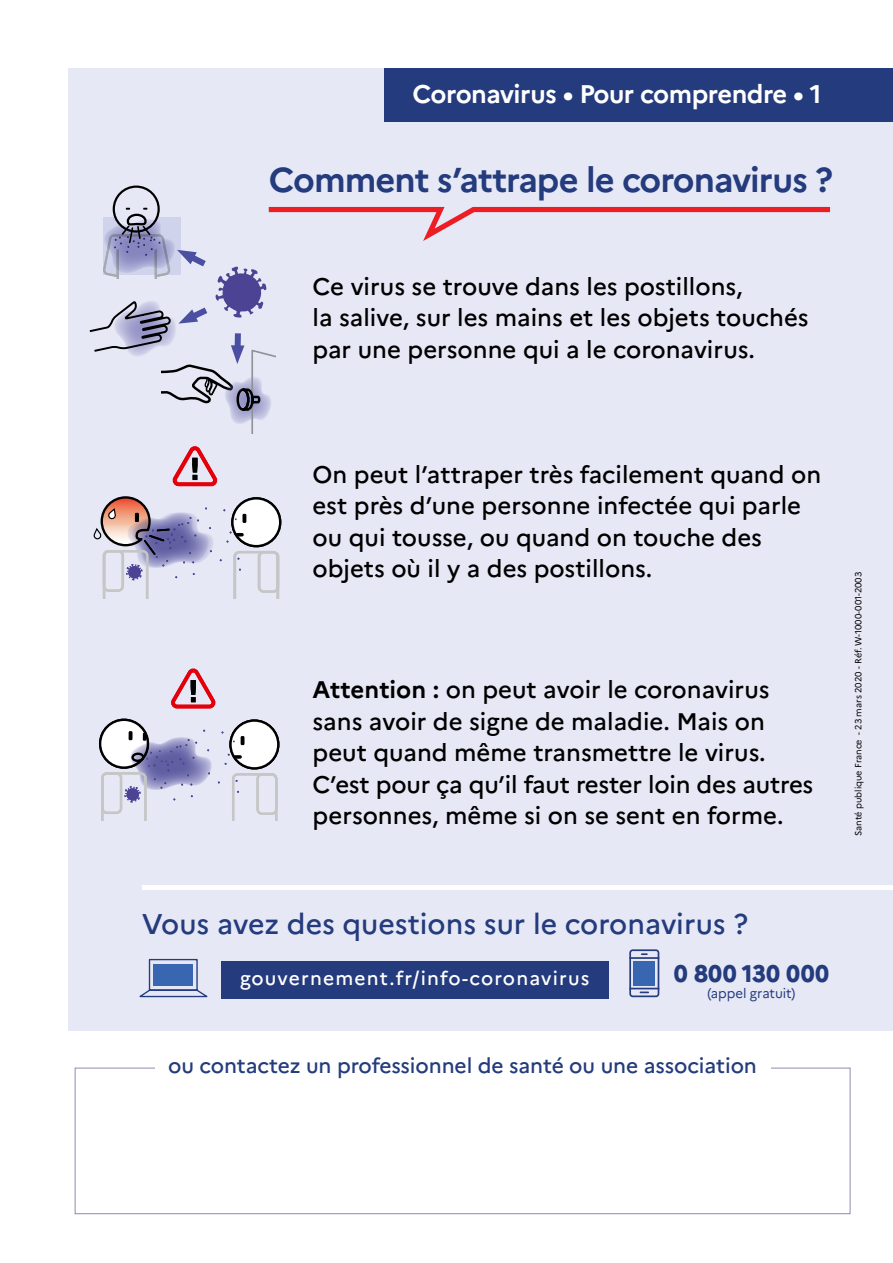
<style>
.page{position:relative;width:893px;height:1263px;background:#fff}
.page>*{position:absolute;margin:0;border:0;box-sizing:border-box;transform-origin:0 0}
.t1{font:700 34.5px "Marianne";letter-spacing:-.03em;color:#243b7d}
.t2{font:500 28.5px "Marianne";color:#243b7d}
.t3{font:700 25.5px "Marianne";letter-spacing:-.02em;color:#fff}
.t4{font:500 24px/31.5px "Marianne";color:#000}
.t5{font:800 24px "Marianne";letter-spacing:.015em;color:#243b7d}
.t6{font:500 21px "Marianne";letter-spacing:-.005em;color:#243b7d}
.t7{font:500 19.2px "Marianne";letter-spacing:.06em;color:#fff}
.t8{font:13.5px "Marianne";letter-spacing:-.005em;color:#243b7d}
.t9{font:9px "Marianne";color:#000}
.s1{font-weight:700}
</style>
<div class="page">
<div style="left:68px;top:68px;width:825px;height:962px;background:#e6e8f5"></div>
<div style="left:142px;top:885px;width:751px;height:5px;background:#fff"></div>
<div style="left:75px;top:1068px;width:775px;height:146px;border:1px solid #8b8bb2"></div>
<div style="left:155px;top:1057px;width:615px;height:82px;background:#fff"></div>
<svg style="left:139px;top:958px;width:69px;height:40px"></svg>
<div style="left:154px;top:964px;width:39px;height:22px;background:#3866b0"></div>
<hr style="left:629px;top:957px;width:30px;height:2px;background:#243b7d">
<div style="left:629px;top:949px;width:30px;height:48px;border:2px solid #243b7d;border-radius:3px"></div>
<hr style="left:629px;top:988px;width:30px;height:1px;background:#243b7d">
<svg style="left:640px;top:991px;width:8px;height:2px"></svg>
<div style="left:633px;top:961px;width:22px;height:25px;background:#3866b0"></div>
<div style="left:221px;top:961px;width:387px;height:37px;background:#243b7d"></div>
<svg style="left:114px;top:187px;width:45px;height:44px"></svg>
<div style="left:113px;top:186px;width:47px;height:47px;border:2px solid #000;border-radius:50%"></div>
<svg style="left:89px;top:204px;width:742px;height:229px"></svg>
<div style="left:232px;top:498px;width:48px;height:48px;background:#fff;border-radius:50%"></div>
<div style="left:231px;top:497px;width:50px;height:50px;border:2px solid #000;border-radius:50%"></div>
<svg style="left:226px;top:531px;width:16px;height:12px"></svg>
<svg style="left:233px;top:551px;width:46px;height:47px"></svg>
<svg style="left:235px;top:507px;width:11px;height:16px"></svg>
<svg style="left:172px;top:446px;width:46px;height:41px"></svg>
<svg style="left:93px;top:496px;width:120px;height:102px"></svg>
<svg style="left:100px;top:720px;width:48px;height:48px"></svg>
<div style="left:99px;top:718px;width:50px;height:51px;border:2px solid #000;border-radius:50%"></div>
<svg style="left:101px;top:730px;width:111px;height:90px"></svg>
<div style="left:230px;top:720px;width:48px;height:48px;background:#fff;border-radius:50%"></div>
<div style="left:229px;top:719px;width:50px;height:50px;border:2px solid #000;border-radius:50%"></div>
<svg style="left:241px;top:736px;width:3px;height:9px"></svg>
<svg style="left:225px;top:754px;width:15px;height:11px"></svg>
<svg style="left:232px;top:773px;width:45px;height:47px"></svg>
<svg style="left:171px;top:668px;width:45px;height:41px"></svg>
<div style="left:385px;top:68px;width:508px;height:54px;background:#243b7d"></div>
<p class="t3" style="left:412px;top:79px;width:411px">Coronavirus • Pour comprendre • 1</p>
<h1 class="t1" style="left:269px;top:158px;width:566px">Comment s’attrape le coronavirus ?</h1>
<p class="t4" style="left:313px;top:270px;width:498px">Ce virus se trouve dans les postillons,<br>la salive, sur les mains et les objets touchés par une personne qui a le coronavirus.</p>
<p class="t4" style="left:313px;top:458px;width:510px">On peut l’attraper très facilement quand on est près d’une personne infectée qui parle ou qui tousse, ou quand on touche des objets où il y a des postillons.</p>
<p class="t4" style="left:313px;top:674px;width:502px"><span class="s1">Attention :</span> on peut avoir le coronavirus sans avoir de signe de maladie. Mais on peut quand même transmettre le virus.<br>C’est pour ça qu’il faut rester loin des autres personnes, même si on se sent en forme.</p>
<p class="t9" style="left:853px;top:836px;width:266px;rotate:-90deg">Santé publique France - 23 mars 2020 - Réf. W-1000-001-2003</p>
<p class="t2" style="left:142px;top:906px;width:608px">Vous avez des questions sur le coronavirus ?</p>
<p class="t5" style="left:674px;top:958px;width:157px">0 800 130 000</p>
<p class="t8" style="left:707px;top:985px;width:90px">(appel gratuit)</p>
<p class="t7" style="left:240px;top:966px;width:351px">gouvernement.fr/info-coronavirus</p>
<p class="t6" style="left:168px;top:1052px;width:590px">ou contactez un professionnel de santé ou une association</p>
</div>
